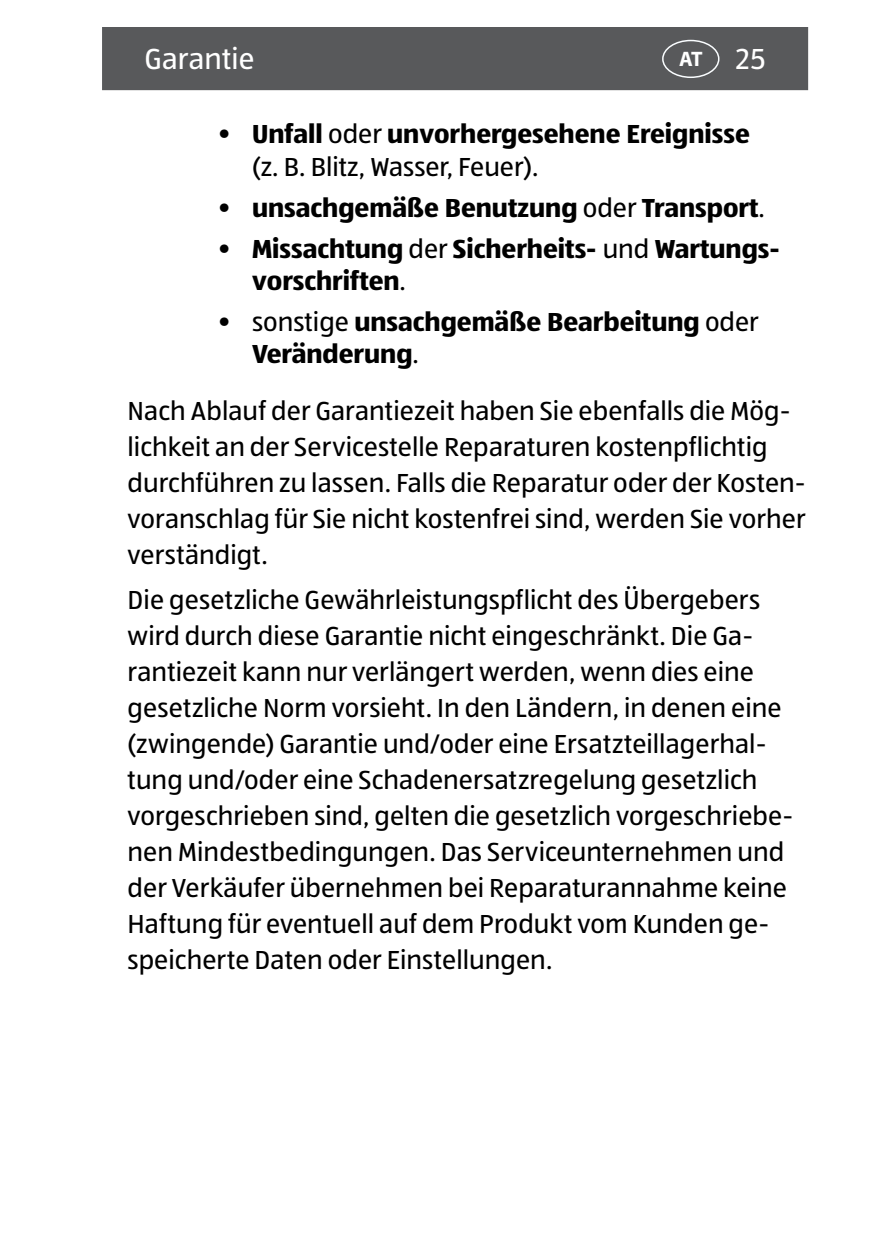
<style>
.page{position:relative;width:893px;height:1259px;background:#fff}
.page>*{position:absolute;margin:0;border:0;box-sizing:border-box;transform-origin:0 0}
.t1{font:30px "ALDISUEDOT";letter-spacing:.005em;color:#fff}
.t2{font:27px/36px "ALDISUEDOT";color:#000}
.t3{font:700 27px/32.4px "ALDISUEDOT";color:#000}
.t4{font:700 21px "Myriad Pro";color:#fff}
.s1{font-family:"ALDISUEDOT";font-weight:400;font-size:30px}
.s2{font-weight:400}
</style>
<div class="page">
<div style="left:102px;top:27px;width:707px;height:64px;background:#58595b"></div>
<div style="left:662px;top:40px;width:57px;height:38px;border:2px solid #fafdff;border-radius:50%"></div>
<p class="t1" style="left:145px;top:39px;width:112px">Garantie</p>
<p class="t4" style="left:679px;top:45px;width:88px">AT <span class="s1">25</span></p>
<p class="t3" style="left:252px;top:117px;width:499px;text-indent:-34px"><span class="s2">•</span> Unfall <span class="s2">oder</span> unvorhergesehene Ereignisse <span class="s2">(z. B. Blitz, Wasser, Feuer).</span></p>
<p class="t3" style="left:218px;top:191px;width:548px"><span class="s2">•</span> unsachgemäße Benutzung <span class="s2">oder</span> Transport<span class="s2">.</span></p>
<p class="t3" style="left:252px;top:232px;width:529px;text-indent:-34px"><span class="s2">•</span> Missachtung <span class="s2">der</span> Sicherheits- <span class="s2">und</span> Wartungs&shy;vorschriften<span class="s2">.</span></p>
<p class="t3" style="left:252px;top:305px;width:508px;text-indent:-34px"><span class="s2">• sonstige</span> unsachgemäße Bearbeitung <span class="s2">oder<br></span>Veränderung<span class="s2">.</span></p>
<p class="t2" style="left:128px;top:392px;width:679px">Nach Ablauf der Garantiezeit haben Sie ebenfalls die Mög&shy;lichkeit an der Servicestelle Reparaturen kostenpflichtig durchführen zu lassen. Falls die Reparatur oder der Kosten&shy;voranschlag für Sie nicht kostenfrei sind, werden Sie vorher verständigt.</p>
<p class="t2" style="left:128px;top:580px;width:667px">Die gesetzliche Gewährleistungspflicht des Übergebers wird durch diese Garantie nicht eingeschränkt. Die Ga&shy;rantiezeit kann nur verlängert werden, wenn dies eine gesetzliche Norm vorsieht. In den Ländern, in denen eine (zwingende) Garantie und/oder eine Ersatzteillagerhal&shy;tung und/oder eine Schadenersatzregelung gesetzlich vorgeschrieben sind, gelten die gesetzlich vorgeschriebe&shy;nen Mindestbedingungen. Das Serviceunternehmen und der Verkäufer übernehmen bei Reparaturannahme keine Haftung für eventuell auf dem Produkt vom Kunden ge&shy;speicherte Daten oder Einstellungen.</p>
</div>
